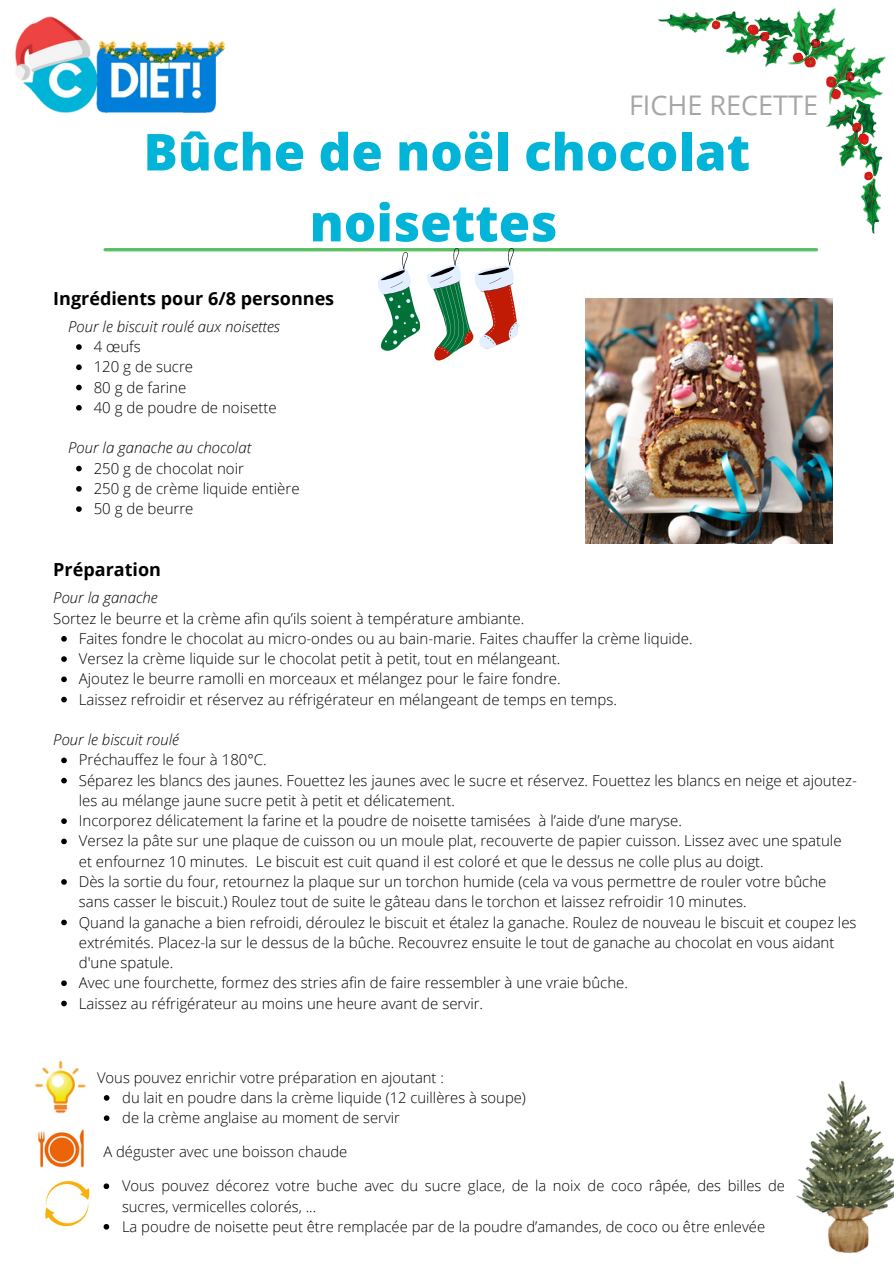
<style>
.page{position:relative;width:894px;height:1264px;background:#fff}
.page>*{position:absolute;margin:0;border:0;box-sizing:border-box;transform-origin:0 0}
.t1{font:800 51px/70.8px "Open Sans";color:#02b4d8;text-align:center}
.t2{font:27px "Open Sans";color:#a6a6a6}
.t3{font:700 18px "Open Sans";color:#000}
.t4{font:300 15px/20.2px "Open Sans";color:#000}
.t5{font:italic 300 15px "Open Sans";color:#000}
.t6{font:300 14.85px/20.2px "Open Sans";color:#000}
</style>
<div class="page">
<hr style="left:105px;top:248px;width:711px;height:3px;background:#59c064">
<img style="left:35px;top:1061px;width:51px;height:52px">
<svg style="left:104px;top:1095px;width:5px;height:5px"></svg>
<svg style="left:104px;top:1115px;width:5px;height:5px"></svg>
<img style="left:38px;top:1129px;width:46px;height:39px">
<img style="left:45px;top:1181px;width:45px;height:45px">
<img style="left:796px;top:1080px;width:97px;height:174px">
<img style="left:658px;top:8px;width:228px;height:226px">
<svg style="left:375px;top:248px;width:143px;height:113px"></svg>
<img style="left:15px;top:16px;width:211px;height:97px">
<img style="left:585px;top:298px;width:247px;height:245px">
<svg style="left:103px;top:1183px;width:6px;height:6px"></svg>
<svg style="left:103px;top:1224px;width:6px;height:5px"></svg>
<svg style="left:76px;top:344px;width:6px;height:6px"></svg>
<svg style="left:76px;top:364px;width:6px;height:6px"></svg>
<svg style="left:76px;top:385px;width:6px;height:5px"></svg>
<svg style="left:76px;top:405px;width:6px;height:5px"></svg>
<svg style="left:76px;top:466px;width:6px;height:5px"></svg>
<svg style="left:76px;top:486px;width:6px;height:5px"></svg>
<svg style="left:76px;top:506px;width:6px;height:6px"></svg>
<svg style="left:61px;top:636px;width:6px;height:5px"></svg>
<svg style="left:61px;top:656px;width:6px;height:6px"></svg>
<svg style="left:61px;top:676px;width:6px;height:6px"></svg>
<svg style="left:61px;top:696px;width:6px;height:6px"></svg>
<svg style="left:61px;top:757px;width:6px;height:6px"></svg>
<svg style="left:61px;top:777px;width:6px;height:6px"></svg>
<svg style="left:61px;top:818px;width:6px;height:6px"></svg>
<svg style="left:61px;top:838px;width:6px;height:6px"></svg>
<svg style="left:61px;top:879px;width:6px;height:5px"></svg>
<svg style="left:61px;top:919px;width:6px;height:6px"></svg>
<svg style="left:61px;top:980px;width:6px;height:6px"></svg>
<svg style="left:61px;top:1000px;width:6px;height:6px"></svg>
<p class="t2" style="left:628px;top:86px;width:190px">FICHE RECETTE</p>
<p class="t1" style="left:143px;top:115px;width:608px">Bûche de noël chocolat noisettes</p>
<p class="t3" style="left:53px;top:286px;width:282px">Ingrédients pour 6/8 personnes</p>
<p class="t4" style="left:94px;top:336px;width:48px">4 œufs</p>
<p class="t4" style="left:94px;top:356px;width:101px">120 g de sucre</p>
<p class="t4" style="left:94px;top:376px;width:94px">80 g de farine</p>
<p class="t4" style="left:94px;top:397px;width:184px">40 g de poudre de noisette</p>
<p class="t5" style="left:68px;top:316px;width:213px">Pour le biscuit roulé aux noisettes</p>
<p class="t5" style="left:68px;top:437px;width:184px">Pour la ganache au chocolat</p>
<p class="t4" style="left:94px;top:457px;width:152px">250 g de chocolat noir</p>
<p class="t4" style="left:94px;top:478px;width:207px">250 g de crème liquide entière</p>
<p class="t4" style="left:94px;top:498px;width:101px">50 g de beurre</p>
<p class="t3" style="left:53px;top:557px;width:109px">Préparation</p>
<p class="t5" style="left:53px;top:587px;width:106px">Pour la ganache</p>
<p class="t4" style="left:53px;top:607px;width:472px">Sortez le beurre et la crème afin qu’ils soient à température ambiante.</p>
<p class="t4" style="left:79px;top:628px;width:615px">Faites fondre le chocolat au micro-ondes ou au bain-marie. Faites chauffer la crème liquide.</p>
<p class="t4" style="left:79px;top:648px;width:483px">Versez la crème liquide sur le chocolat petit à petit, tout en mélangeant.</p>
<p class="t4" style="left:79px;top:668px;width:483px">Ajoutez le beurre ramolli en morceaux et mélangez pour le faire fondre.</p>
<p class="t4" style="left:79px;top:688px;width:539px">Laissez refroidir et réservez au réfrigérateur en mélangeant de temps en temps.</p>
<p class="t5" style="left:53px;top:729px;width:127px">Pour le biscuit roulé</p>
<p class="t4" style="left:79px;top:749px;width:189px">Préchauffez le four à 180°C.</p>
<p class="t4" style="left:79px;top:769px;width:779px">Séparez les blancs des jaunes. Fouettez les jaunes avec le sucre et réservez. Fouettez les blancs en neige et ajoutez&shy;les au mélange jaune sucre petit à petit et délicatement.</p>
<p class="t4" style="left:79px;top:810px;width:604px">Incorporez délicatement la farine et la poudre de noisette tamisées à l’aide d’une maryse.</p>
<p class="t4" style="left:79px;top:830px;width:764px">Versez la pâte sur une plaque de cuisson ou un moule plat, recouverte de papier cuisson. Lissez avec une spatule et enfournez 10 minutes. Le biscuit est cuit quand il est coloré et que le dessus ne colle plus au doigt.</p>
<p class="t4" style="left:79px;top:871px;width:748px">Dès la sortie du four, retournez la plaque sur un torchon humide (cela va vous permettre de rouler votre bûche sans casser le biscuit.) Roulez tout de suite le gâteau dans le torchon et laissez refroidir 10 minutes.</p>
<p class="t4" style="left:79px;top:911px;width:779px">Quand la ganache a bien refroidi, déroulez le biscuit et étalez la ganache. Roulez de nouveau le biscuit et coupez les extrémités. Placez-la sur le dessus de la bûche. Recouvrez ensuite le tout de ganache au chocolat en vous aidant d'une spatule.</p>
<p class="t4" style="left:79px;top:972px;width:550px">Avec une fourchette, formez des stries afin de faire ressembler à une vraie bûche.</p>
<p class="t4" style="left:79px;top:992px;width:405px">Laissez au réfrigérateur au moins une heure avant de servir.</p>
<p class="t6" style="left:97px;top:1066px;width:348px">Vous pouvez enrichir votre préparation en ajoutant :</p>
<p class="t6" style="left:122px;top:1087px;width:405px">du lait en poudre dans la crème liquide (12 cuillères à soupe)</p>
<p class="t6" style="left:122px;top:1107px;width:279px">de la crème anglaise au moment de servir</p>
<p class="t6" style="left:103px;top:1141px;width:245px">A déguster avec une boisson chaude</p>
<p class="t6" style="left:122px;top:1175px;width:664px">Vous pouvez décorez votre buche avec du sucre glace, de la noix de coco râpée, des billes de sucres, vermicelles colorés, ...</p>
<p class="t6" style="left:122px;top:1215px;width:644px">La poudre de noisette peut être remplacée par de la poudre d’amandes, de coco ou être enlevée</p>
</div>
